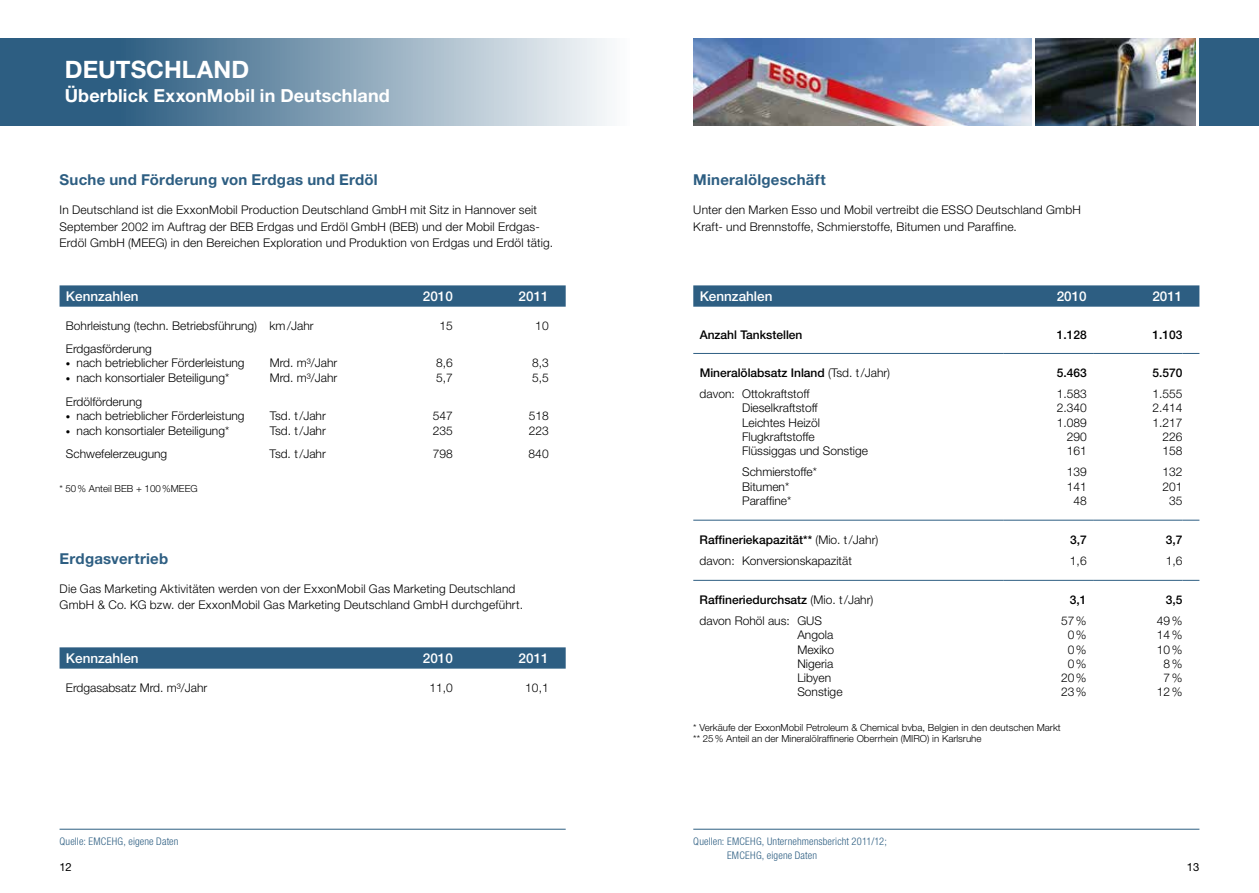
<style>
.page{position:relative;width:1259px;height:893px;background:#fff}
.page>*{position:absolute;margin:0;border:0;box-sizing:border-box;transform-origin:0 0}
.t1{font:700 24px "Helvetica Neue LT Pro";letter-spacing:.005em;color:#fff}
.t2{font:700 18px "Helvetica Neue LT Pro";letter-spacing:.005em;color:#fff}
.t3{font:700 15px "Helvetica Neue LT Pro";letter-spacing:.015em;color:#2d5e82}
.t4{font:500 13.5px "Helvetica Neue LT Pro";color:#fff}
.t5{font:300 12px/14.2px "Helvetica Neue LT Pro";color:#000}
.t6{font:500 12px "Helvetica Neue LT Pro";color:#000}
.t7{font:11.25px "Helvetica Neue LT Pro";color:#000}
.t8{font:300 condensed 10.5px/13.5px "Helvetica Neue LT Pro";letter-spacing:.01em;color:#2d5e82}
.t9{font:300 9.75px/11.2px "Helvetica Neue LT Pro";color:#000}
.s1{font-size:9px}
.s2{font-weight:300}
</style>
<div class="page">
<hr style="left:693px;top:829px;width:506px;height:1px;background:#2d5e82">
<svg style="left:693px;top:285px;width:506px;height:22px;background:#346386"></svg>
<hr style="left:693px;top:353px;width:310px;height:1px;background:#2d5e82">
<hr style="left:1003px;top:353px;width:90px;height:1px;background:#2d5e82">
<hr style="left:1093px;top:353px;width:89px;height:1px;background:#2d5e82">
<svg style="left:1182px;top:353px;width:17px;height:1px"></svg>
<hr style="left:693px;top:520px;width:310px;height:1px;background:#2d5e82">
<hr style="left:1003px;top:520px;width:90px;height:1px;background:#2d5e82">
<hr style="left:1093px;top:520px;width:89px;height:1px;background:#2d5e82">
<svg style="left:1182px;top:520px;width:17px;height:1px"></svg>
<hr style="left:693px;top:580px;width:310px;height:1px;background:#2d5e82">
<hr style="left:1003px;top:580px;width:90px;height:1px;background:#2d5e82">
<hr style="left:1093px;top:580px;width:89px;height:1px;background:#2d5e82">
<svg style="left:1182px;top:580px;width:17px;height:1px"></svg>
<div style="left:1199px;top:38px;width:60px;height:87px;background:#2d5e82"></div>
<img style="left:1035px;top:38px;width:160px;height:87px">
<img style="left:693px;top:38px;width:338px;height:87px">
<svg style="left:0;top:38px;width:607px;height:87px;background:#7c9bb1"></svg>
<hr style="left:60px;top:829px;width:506px;height:1px;background:#2d5e82">
<svg style="left:60px;top:285px;width:506px;height:22px;background:#336386"></svg>
<svg style="left:60px;top:647px;width:506px;height:22px;background:#336386"></svg>
<h1 class="t1" style="left:65px;top:55px;width:183px">deutsc hland</h1>
<h2 class="t2" style="left:65px;top:85px;width:326px">Überblick ExxonMobil in Deutschland</h2>
<p class="t3" style="left:60px;top:170px;width:320px">Suche und Förderung von Erdgas und Erdöl</p>
<p class="t5" style="left:60px;top:202px;width:495px;line-height:16.5px">In Deutschland ist die ExxonMobil Production Deutschland GmbH mit Sitz in Hannover seit<br>September 2002 im Auftrag der BEB Erdgas und Erdöl GmbH (BEB) und der Mobil Erdgas-<br>Erdöl GmbH (MEEG) in den Bereichen Exploration und Produktion von Erdgas und Erdöl tätig.</p>
<p class="t4" style="left:66px;top:288px;width:74px">Kennzahlen</p>
<p class="t4" style="left:423px;top:288px;width:32px">2010</p>
<p class="t4" style="left:518px;top:288px;width:32px">2011</p>
<p class="t5" style="left:66px;top:318px;width:249px">Bohrleistung (techn. Betriebsführung) km/Jahr</p>
<p class="t5" style="left:439px;top:318px;width:15px">15</p>
<p class="t5" style="left:535px;top:318px;width:15px">10</p>
<p class="t5" style="left:66px;top:341px;width:88px">Erdgasförderung</p>
<p class="t5" style="left:66px;top:356px;width:180px"><span class="s1">•</span> nach betrieblicher Förderleistung</p>
<p class="t5" style="left:270px;top:356px;width:69px">Mrd. m³/Jahr</p>
<p class="t5" style="left:66px;top:370px;width:165px"><span class="s1">•</span> nach konsortialer Beteiligung*</p>
<p class="t5" style="left:270px;top:370px;width:69px">Mrd. m³/Jahr</p>
<p class="t5" style="left:436px;top:356px;width:18px">8,6<br>5,7</p>
<p class="t5" style="left:532px;top:356px;width:18px">8,3<br>5,5</p>
<p class="t5" style="left:66px;top:395px;width:78px">Erdölförderung</p>
<p class="t5" style="left:66px;top:409px;width:180px"><span class="s1">•</span> nach betrieblicher Förderleistung</p>
<p class="t5" style="left:270px;top:409px;width:58px">Tsd. t/Jahr</p>
<p class="t5" style="left:66px;top:423px;width:165px"><span class="s1">•</span> nach konsortialer Beteiligung*</p>
<p class="t5" style="left:270px;top:423px;width:58px">Tsd. t/Jahr</p>
<p class="t5" style="left:433px;top:409px;width:22px">547<br>235</p>
<p class="t5" style="left:528px;top:409px;width:22px">518<br>223</p>
<p class="t5" style="left:66px;top:446px;width:103px">Schwefelerzeugung</p>
<p class="t5" style="left:270px;top:446px;width:58px">Tsd. t/Jahr</p>
<p class="t5" style="left:433px;top:446px;width:22px">798</p>
<p class="t5" style="left:528px;top:446px;width:22px">840</p>
<p class="t9" style="left:59px;top:483px;width:140px">* 50% Anteil BEB + 100%MEEG</p>
<p class="t3" style="left:60px;top:549px;width:110px">Erdgasvertrieb</p>
<p class="t5" style="left:60px;top:580px;width:465px;line-height:16.5px">Die Gas Marketing Aktivitäten werden von der ExxonMobil Gas Marketing Deutschland<br>GmbH &amp; Co. KG bzw. der ExxonMobil Gas Marketing Deutschland GmbH durchgeführt.</p>
<p class="t4" style="left:66px;top:650px;width:74px">Kennzahlen</p>
<p class="t4" style="left:423px;top:650px;width:32px">2010</p>
<p class="t4" style="left:518px;top:650px;width:32px">2011</p>
<p class="t5" style="left:66px;top:680px;width:143px">Erdgasabsatz Mrd. m³/Jahr</p>
<p class="t5" style="left:429px;top:680px;width:25px">11,0</p>
<p class="t5" style="left:525px;top:680px;width:25px">10,1</p>
<p class="t8" style="left:60px;top:835px;width:120px">Quelle: EMCEHG, eigene Daten</p>
<p class="t3" style="left:693px;top:170px;width:134px">Mineralölgeschäft</p>
<p class="t5" style="left:693px;top:202px;width:389px;line-height:16.5px">Unter den Marken Esso und Mobil vertreibt die ESSO Deutschland GmbH<br>Kraft- und Brennstoffe, Schmierstoffe, Bitumen und Paraffine.</p>
<p class="t4" style="left:699px;top:288px;width:74px">Kennzahlen</p>
<p class="t4" style="left:1056px;top:288px;width:32px">2010</p>
<p class="t4" style="left:1152px;top:288px;width:32px">2011</p>
<p class="t6" style="left:699px;top:327px;width:104px">Anzahl Tankstellen</p>
<p class="t6" style="left:1056px;top:327px;width:32px">1.128</p>
<p class="t6" style="left:1152px;top:327px;width:32px">1.103</p>
<p class="t6" style="left:699px;top:365px;width:192px">Mineralölabsatz Inland <span class="s2">(Tsd. t/Jahr)</span></p>
<p class="t6" style="left:1056px;top:365px;width:32px">5.463</p>
<p class="t6" style="left:1152px;top:365px;width:32px">5.570</p>
<p class="t5" style="left:742px;top:386px;width:127px;text-indent:-43px">davon: Ottokraftstoff<br>Dieselkraftstoff<br>Leichtes Heizöl<br>Flugkraftstoffe<br>Flüssiggas und Sonstige</p>
<p class="t5" style="left:1056px;top:386px;width:32px;text-align:right">1.583<br>2.340<br>1.089<br>290<br>161</p>
<p class="t5" style="left:1152px;top:386px;width:32px;text-align:right">1.555<br>2.414<br>1.217<br>226<br>158</p>
<p class="t5" style="left:742px;top:465px;width:76px">Schmierstoffe*<br>Bitumen*<br>Paraffine*</p>
<p class="t5" style="left:1066px;top:465px;width:22px;text-align:center">139<br>141<br>48</p>
<p class="t5" style="left:1162px;top:465px;width:22px;text-align:center">132<br>201<br>35</p>
<p class="t6" style="left:699px;top:532px;width:180px">Raffineriekapazität** <span class="s2">(Mio. t/Jahr)</span></p>
<p class="t6" style="left:1070px;top:532px;width:18px">3,7</p>
<p class="t6" style="left:1165px;top:532px;width:18px">3,7</p>
<p class="t5" style="left:699px;top:553px;width:154px">davon: Konversionskapazität</p>
<p class="t5" style="left:1070px;top:553px;width:18px">1,6</p>
<p class="t5" style="left:1165px;top:553px;width:18px">1,6</p>
<p class="t6" style="left:699px;top:592px;width:175px">Raffineriedurchsatz <span class="s2">(Mio. t/Jahr)</span></p>
<p class="t6" style="left:1070px;top:592px;width:18px">3,1</p>
<p class="t6" style="left:1165px;top:592px;width:18px">3,5</p>
<p class="t5" style="left:797px;top:614px;width:47px;text-indent:-98px">davon Rohöl aus: GUS<br>Angola<br>Mexiko<br>Nigeria<br>Libyen<br>Sonstige</p>
<p class="t5" style="left:1061px;top:614px;width:27px;text-align:center">57%<br>0%<br>0%<br>0%<br>20%<br>23%</p>
<p class="t5" style="left:1156px;top:613px;width:27px;text-align:center">49%<br>14%<br>10%<br>8%<br>7%<br>12%</p>
<p class="t9" style="left:693px;top:722px;width:369px">* Verkäufe der ExxonMobil Petroleum &amp; Chemical bvba, Belgien in den deutschen Markt ** 25% Anteil an der Mineralölraffinerie Oberrhein (MIRO) in Karlsruhe</p>
<p class="t8" style="left:727px;top:835px;width:161px;text-indent:-34px">Quellen: EMCEHG, Unternehmensbericht 2011/12;<br>EMCEHG, eigene Daten</p>
<p class="t7" style="left:59px;top:860px;width:14px">12</p>
<p class="t7" style="left:1187px;top:860px;width:14px">13</p>
</div>
